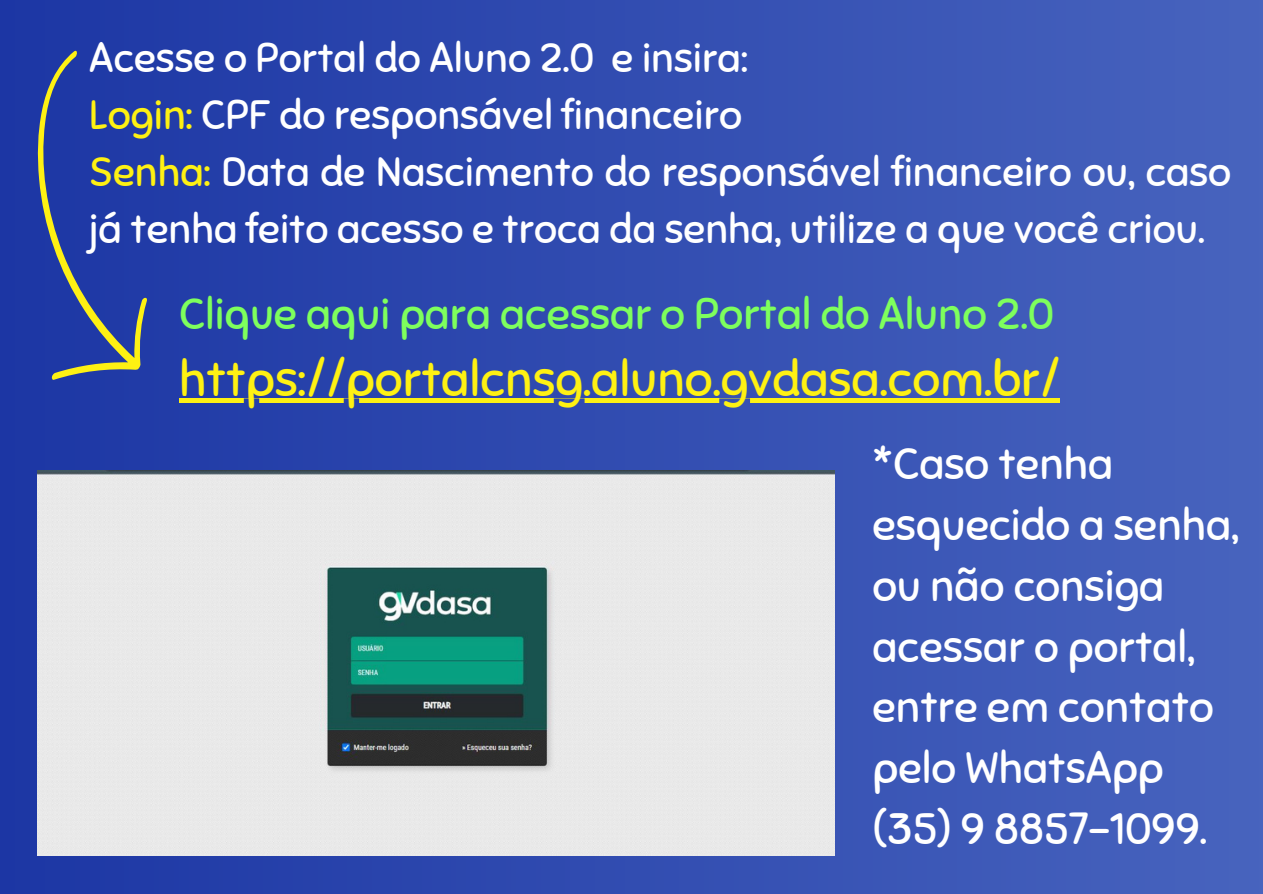
<style>
.page{position:relative;width:1263px;height:894px;background:#fff}
.page>*{position:absolute;margin:0;border:0;box-sizing:border-box;transform-origin:0 0}
.t1{font:49.5px "Sniglet";color:#fef113}
.t2{font:43.8px/60.6px "Sniglet";color:#fff}
.t3{font:43.5px "Sniglet";color:#7eff5d}
.t4{font:40.95px/57px "Sniglet";color:#fff}
.s1{color:#fef113}
</style>
<div class="page">
<div style="left:0;top:0;width:1263px;height:893px;background:linear-gradient(to right,#1d36a3,#4864be)"></div>
<img style="left:37px;top:470px;width:798px;height:385px">
<svg style="left:37px;top:48px;width:111px;height:332px;background:#314899"></svg>
<hr style="left:179px;top:399px;width:881px;height:4px;background:#fef113">
<p class="t4" style="left:89px;top:30px;width:660px">Acesse o Portal do Aluno 2.0 e insira:</p>
<p class="t4" style="left:89px;top:87px;width:654px"><span class="s1">Login:</span> CPF do responsável financeiro</p>
<p class="t4" style="left:89px;top:144px;width:1143px"><span class="s1">Senha:</span> Data de Nascimento do responsável financeiro ou, caso já tenha feito acesso e troca da senha, utilize a que você criou.</p>
<p class="t3" style="left:179px;top:287px;width:877px">Clique aqui para acessar o Portal do Aluno 2.0</p>
<p class="t1" style="left:179px;top:348px;width:882px">https://portalcnsg.aluno.gvdasa.com.br/</p>
<h1 class="t2" style="left:872px;top:434px;width:368px">*Caso tenha esquecido a senha, ou não consiga acessar o portal, entre em contato pelo WhatsApp</h1>
<p class="t2" style="left:872px;top:798px;width:336px">(35) 9 8857-1099.</p>
</div>
